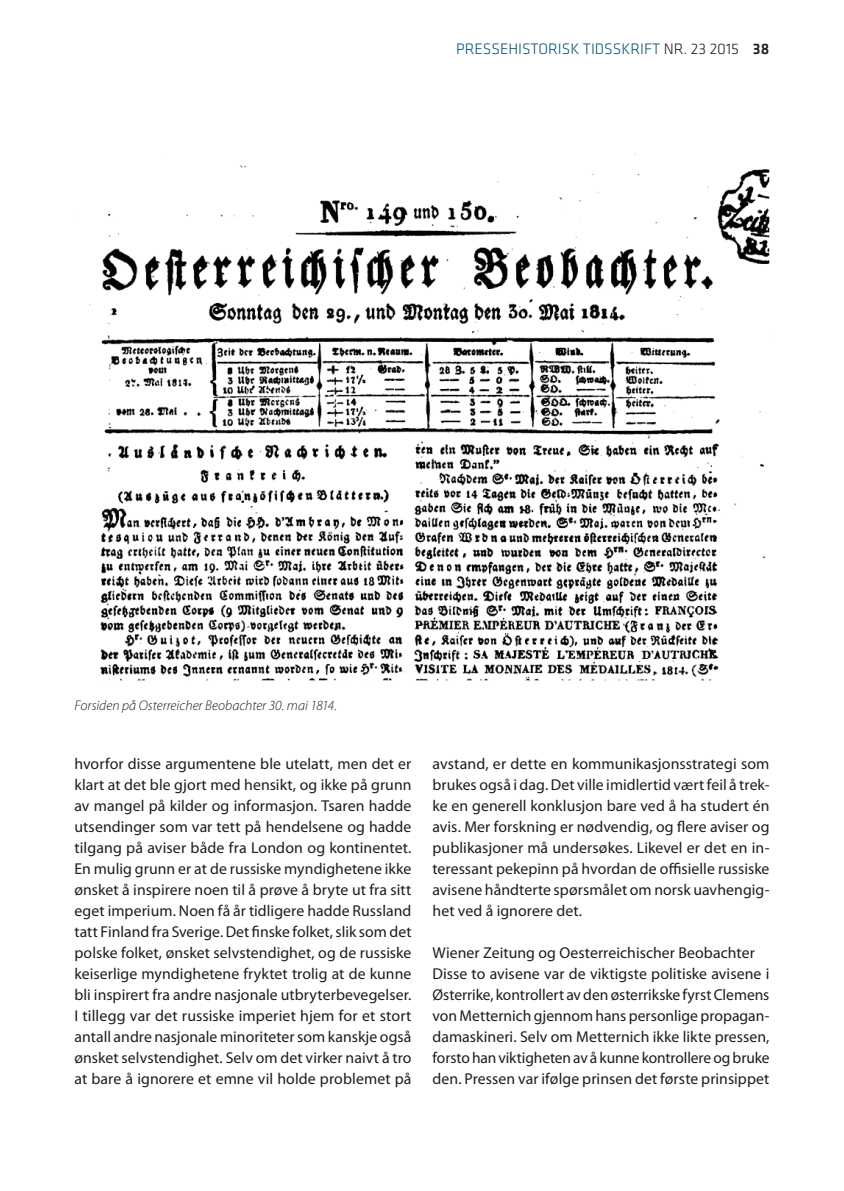
<style>
.page{position:relative;width:844px;height:1191px;background:#fff}
.page>*{position:absolute;margin:0;border:0;box-sizing:border-box;transform-origin:0 0}
.NPF_brødtekst{font:15.75px/21px "Myriad Pro";letter-spacing:.005em;color:#1d1d1b;text-align:justify}
.t1{font:300 15.75px "Klavika Basic";color:#005174}
.NPF_billedtekst{font:italic 300 14px "Myriad Pro";letter-spacing:.005em;color:#1d1d1b}
.s1{color:#1d1d1b}
.s2{font-weight:500;color:#1d1d1b}
</style>
<div class="page">
<img style="left:89px;top:153px;width:680px;height:527px">
<p class="t1" style="left:456px;top:39px;width:315px">PRESSEHISTORISK TIDSSKRIFT <span class="s1">NR. 23 2015</span> <span class="s2">38</span></p>
<p class="NPF_billedtekst" style="left:74px;top:697px;width:264px">Forsiden på Osterreicher Beobachter 30. mai 1814.</p>
<p class="NPF_brødtekst" style="left:74px;top:753px;width:338px">hvorfor disse argumentene ble utelatt, men det er klart at det ble gjort med hensikt, og ikke på grunn av mangel på kilder og informasjon. Tsaren hadde utsendinger som var tett på hendelsene og hadde tilgang på aviser både fra London og kontinentet.<br>En mulig grunn er at de russiske myndighetene ikke ønsket å inspirere noen til å prøve å bryte ut fra sitt eget imperium. Noen få år tidligere hadde Russland tatt Finland fra Sverige. Det finske folket, slik som det polske folket, ønsket selvstendighet, og de russiske keiserlige myndighetene fryktet trolig at de kunne bli inspirert fra andre nasjonale utbryterbevegelser.<br>I tillegg var det russiske imperiet hjem for et stort antall andre nasjonale minoriteter som kanskje også ønsket selvstendighet. Selv om det virker naivt å tro at bare å ignorere et emne vil holde problemet på</p>
<p class="NPF_brødtekst" style="left:432px;top:753px;width:338px">avstand, er dette en kommunikasjonsstrategi som brukes også i dag. Det ville imidlertid vært feil å trek&shy;ke en generell konklusjon bare ved å ha studert én avis. Mer forskning er nødvendig, og flere aviser og publikasjoner må undersøkes. Likevel er det en in&shy;teressant pekepinn på hvordan de offisielle russiske avisene håndterte spørsmålet om norsk uavhengig&shy;het ved å ignorere det.</p>
<p class="NPF_brødtekst" style="left:432px;top:942px;width:324px">Wiener Zeitung og Oesterreichischer Beobachter</p>
<p class="NPF_brødtekst" style="left:432px;top:963px;width:338px">Disse to avisene var de viktigste politiske avisene i Østerrike, kontrollert av den østerrikske fyrst Clemens von Metternich gjennom hans personlige propagan&shy;damaskineri. Selv om Metternich ikke likte pressen, forsto han viktigheten av å kunne kontrollere og bruke den. Pressen var ifølge prinsen det første prinsippet</p>
</div>
